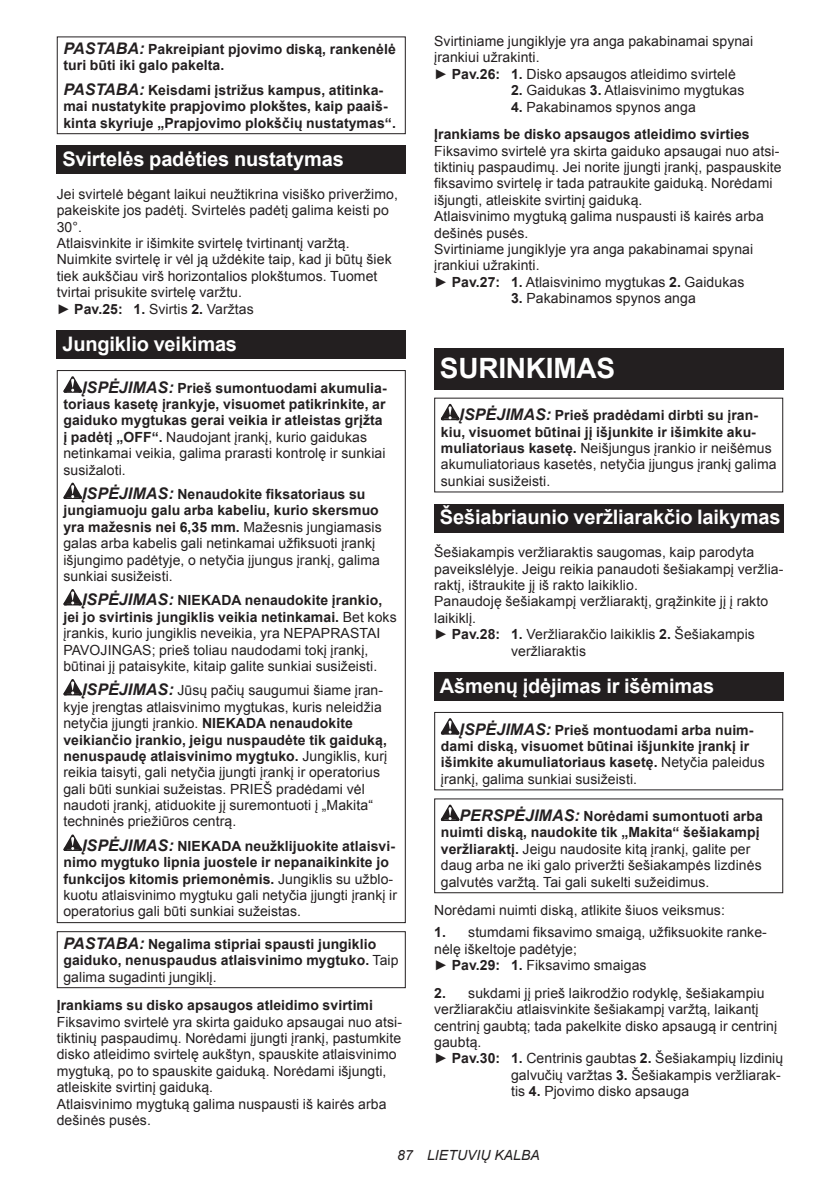
<style>
.page{position:relative;width:840px;height:1191px;background:#fff}
.page>*{position:absolute;margin:0;border:0;box-sizing:border-box;transform-origin:0 0}
.t1{font:700 28px "Arial";letter-spacing:-.01em;color:#fff}
.t2{font:700 20px "Arial";letter-spacing:-.01em;color:#fff}
.t3{font:14px/16.4px "Arial";letter-spacing:.005em;color:#231f20}
.t4{font:700 14px/16.4px "Arial";letter-spacing:.005em;color:#231f20}
.t5{font:italic 14px "Arial";letter-spacing:.005em;color:#231f20}
.s1{font-style:italic;font-size:16px}
.s2{font-weight:700}
.s3{font-weight:400}
.s4{font-weight:700;font-style:italic;font-size:16px}
</style>
<div class="page">
<div style="left:57px;top:36px;width:348px;height:98px;border:1px solid #231f20"></div>
<div style="left:57px;top:145px;width:348px;height:29px;background:#231f20"></div>
<div style="left:57px;top:331px;width:348px;height:28px;background:#231f20"></div>
<svg style="left:63px;top:376px;width:19px;height:17px"></svg>
<svg style="left:63px;top:482px;width:19px;height:17px"></svg>
<svg style="left:63px;top:589px;width:19px;height:16px"></svg>
<svg style="left:63px;top:679px;width:19px;height:16px"></svg>
<svg style="left:63px;top:834px;width:19px;height:17px"></svg>
<div style="left:57px;top:931px;width:348px;height:57px;border:1px solid #231f20"></div>
<div style="left:434px;top:348px;width:348px;height:41px;background:#231f20"></div>
<svg style="left:440px;top:404px;width:19px;height:16px"></svg>
<div style="left:434px;top:504px;width:348px;height:28px;background:#231f20"></div>
<div style="left:434px;top:672px;width:348px;height:29px;background:#231f20"></div>
<svg style="left:440px;top:718px;width:19px;height:16px"></svg>
<div style="left:434px;top:712px;width:348px;height:78px;border:1px solid #231f20"></div>
<svg style="left:440px;top:804px;width:19px;height:17px"></svg>
<div style="left:434px;top:798px;width:348px;height:95px;border:1px solid #231f20"></div>
<p class="t4" style="left:63px;top:41px;width:334px"><span class="s1">PASTABA:</span> Pakreipiant pjovimo diską, rankenėlė turi būti iki galo pakelta.</p>
<p class="t4" style="left:63px;top:82px;width:334px"><span class="s1">PASTABA:</span> Keisdami įstrižus kampus, atitinka&shy;mai nustatykite prapjovimo plokštes, kaip paaiš&shy;kinta skyriuje „Prapjovimo plokščių nustatymas“.</p>
<h2 class="t2" style="left:62px;top:145px;width:283px">Svirtelės padėties nustatymas</h2>
<p class="t3" style="left:57px;top:186px;width:342px">Jei svirtelė bėgant laikui neužtikrina visiško priveržimo, pakeiskite jos padėtį. Svirtelės padėtį galima keisti po 30°.<br>Atlaisvinkite ir išimkite svirtelę tvirtinantį varžtą.<br>Nuimkite svirtelę ir vėl ją uždėkite taip, kad ji būtų šiek tiek aukščiau virš horizontalios plokštumos. Tuomet tvirtai prisukite svirtelę varžtu.<br>► <span class="s2">Pav.25: 1.</span> Svirtis <span class="s2">2.</span> Varžtas</p>
<h2 class="t2" style="left:62px;top:336px;width:176px">Jungiklio veikimas</h2>
<p class="t4" style="left:63px;top:380px;width:324px;text-indent:19px"><span class="s1">ĮSPĖJIMAS:</span> Prieš sumontuodami akumulia&shy;toriaus kasetę įrankyje, visuomet patikrinkite, ar gaiduko mygtukas gerai veikia ir atleistas grįžta į padėtį „OFF“. <span class="s3">Naudojant įrankį, kurio gaidukas netinkamai veikia, galima prarasti kontrolę ir sunkiai susižaloti.</span></p>
<p class="t3" style="left:63px;top:486px;width:319px;text-indent:19px"><span class="s4">ĮSPĖJIMAS:</span> <span class="s2">Nenaudokite fiksatoriaus su jungiamuoju galu arba kabeliu, kurio skersmuo yra mažesnis nei 6,35 mm.</span> Mažesnis jungiamasis galas arba kabelis gali netinkamai užfiksuoti įrankį išjungimo padėtyje, o netyčia įjungus įrankį, galima sunkiai susižeisti.</p>
<p class="t3" style="left:63px;top:593px;width:334px;text-indent:19px"><span class="s4">ĮSPĖJIMAS:</span> <span class="s2">NIEKADA nenaudokite įrankio, jei jo svirtinis jungiklis veikia netinkamai.</span> Bet koks įrankis, kurio jungiklis neveikia, yra NEPAPRASTAI PAVOJINGAS; prieš toliau naudodami tokį įrankį, būtinai jį pataisykite, kitaip galite sunkiai susižeisti.</p>
<p class="t3" style="left:63px;top:682px;width:325px;text-indent:19px"><span class="s4">ĮSPĖJIMAS:</span> Jūsų pačių saugumui šiame įran&shy;kyje įrengtas atlaisvinimo mygtukas, kuris neleidžia netyčia įjungti įrankio. <span class="s2">NIEKADA nenaudokite veikiančio įrankio, jeigu nuspaudėte tik gaiduką, nenuspaudę atlaisvinimo mygtuko.</span> Jungiklis, kurį reikia taisyti, gali netyčia įjungti įrankį ir operatorius gali būti sunkiai sužeistas. PRIEŠ pradėdami vėl naudoti įrankį, atiduokite jį suremontuoti į „Makita“ techninės priežiūros centrą.</p>
<p class="t3" style="left:63px;top:838px;width:335px;text-indent:19px"><span class="s4">ĮSPĖJIMAS:</span> <span class="s2">NIEKADA neužklijuokite atlaisvi&shy;nimo mygtuko lipnia juostele ir nepanaikinkite jo funkcijos kitomis priemonėmis.</span> Jungiklis su užblo&shy;kuotu atlaisvinimo mygtuku gali netyčia įjungti įrankį ir operatorius gali būti sunkiai sužeistas.</p>
<p class="t4" style="left:63px;top:936px;width:336px"><span class="s1">PASTABA:</span> Negalima stipriai spausti jungiklio gaiduko, nenuspaudus atlaisvinimo mygtuko. <span class="s3">Taip galima sugadinti jungiklį.</span></p>
<p class="t4" style="left:57px;top:997px;width:317px">Įrankiams su disko apsaugos atleidimo svirtimi</p>
<p class="t3" style="left:57px;top:1013px;width:346px">Fiksavimo svirtelė yra skirta gaiduko apsaugai nuo atsi&shy;tiktinių paspaudimų. Norėdami įjungti įrankį, pastumkite disko atleidimo svirtelę aukštyn, spauskite atlaisvinimo mygtuką, po to spauskite gaiduką. Norėdami išjungti, atleiskite svirtinį gaiduką.<br>Atlaisvinimo mygtuką galima nuspausti iš kairės arba dešinės pusės.</p>
<p class="t3" style="left:434px;top:33px;width:320px">Svirtiniame jungiklyje yra anga pakabinamai spynai įrankiui užrakinti.<br>► <span class="s2">Pav.26: 1.</span> Disko apsaugos atleidimo svirtelė</p>
<p class="t3" style="left:510px;top:83px;width:235px"><span class="s2">2.</span> Gaidukas <span class="s2">3.</span> Atlaisvinimo mygtukas</p>
<p class="t4" style="left:434px;top:94px;width:317px;line-height:27.8px;text-indent:77px">4. <span class="s3">Pakabinamos spynos anga<br></span>Įrankiams be disko apsaugos atleidimo svirties</p>
<p class="t3" style="left:434px;top:143px;width:349px">Fiksavimo svirtelė yra skirta gaiduko apsaugai nuo atsi&shy;tiktinių paspaudimų. Jei norite įjungti įrankį, paspauskite fiksavimo svirtelę ir tada patraukite gaiduką. Norėdami išjungti, atleiskite svirtinį gaiduką.<br>Atlaisvinimo mygtuką galima nuspausti iš kairės arba dešinės pusės.<br>Svirtiniame jungiklyje yra anga pakabinamai spynai įrankiui užrakinti.<br>► <span class="s2">Pav.27: 1.</span> Atlaisvinimo mygtukas <span class="s2">2.</span> Gaidukas</p>
<p class="t3" style="left:510px;top:290px;width:186px"><span class="s2">3.</span> Pakabinamos spynos anga</p>
<h1 class="t1" style="left:439px;top:357px;width:177px">SURINKIMAS</h1>
<p class="t3" style="left:440px;top:407px;width:337px;text-indent:19px"><span class="s4">ĮSPĖJIMAS:</span> <span class="s2">Prieš pradėdami dirbti su įran&shy;kiu, visuomet būtinai jį išjunkite ir išimkite aku&shy;muliatoriaus kasetę.</span> Neišjungus įrankio ir neišėmus akumuliatoriaus kasetės, netyčia įjungus įrankį galima sunkiai susižeisti.</p>
<h2 class="t2" style="left:439px;top:503px;width:342px">Šešiabriaunio veržliarakčio laikymas</h2>
<p class="t3" style="left:434px;top:544px;width:321px">Šešiakampis veržliaraktis saugomas, kaip parodyta</p>
<p class="t3" style="left:434px;top:560px;width:350px">paveikslėlyje. Jeigu reikia panaudoti šešiakampį veržlia-</p>
<p class="t3" style="left:434px;top:577px;width:205px">raktį, ištraukite jį iš rakto laikiklio.</p>
<p class="t3" style="left:434px;top:593px;width:335px">Panaudoję šešiakampį veržliaraktį, grąžinkite jį į rakto</p>
<p class="t3" style="left:434px;top:610px;width:43px">laikiklį.</p>
<p class="t3" style="left:434px;top:626px;width:322px">► <span class="s2">Pav.28: 1.</span> Veržliarakčio laikiklis <span class="s2">2.</span> Šešiakampis</p>
<p class="t3" style="left:510px;top:642px;width:76px">veržliaraktis</p>
<h2 class="t2" style="left:439px;top:672px;width:276px">Ašmenų įdėjimas ir išėmimas</h2>
<p class="t4" style="left:440px;top:722px;width:325px;text-indent:19px"><span class="s1">ĮSPĖJIMAS:</span> Prieš montuodami arba nuim&shy;dami diską, visuomet būtinai išjunkite įrankį ir išimkite akumuliatoriaus kasetę. <span class="s3">Netyčia paleidus įrankį, galima sunkiai susižeisti.</span></p>
<p class="t3" style="left:440px;top:808px;width:323px;text-indent:19px"><span class="s4">PERSPĖJIMAS:</span> <span class="s2">Norėdami sumontuoti arba nuimti diską, naudokite tik „Makita“ šešiakampį veržliaraktį.</span> Jeigu naudosite kitą įrankį, galite per daug arba ne iki galo priveržti šešiakampės lizdinės galvutės varžtą. Tai gali sukelti sužeidimus.</p>
<p class="t3" style="left:434px;top:902px;width:292px">Norėdami nuimti diską, atlikite šiuos veiksmus:</p>
<p class="t3" style="left:434px;top:924px;width:334px"><span class="s2">1.</span> stumdami fiksavimo smaigą, užfiksuokite ranke&shy;nėlę iškeltoje padėtyje;<br>► <span class="s2">Pav.29: 1.</span> Fiksavimo smaigas</p>
<p class="t3" style="left:434px;top:985px;width:332px"><span class="s2">2.</span> sukdami jį prieš laikrodžio rodyklę, šešiakampiu</p>
<p class="t3" style="left:434px;top:1001px;width:326px">veržliarakčiu atlaisvinkite šešiakampį varžtą, laikantį</p>
<p class="t3" style="left:434px;top:1017px;width:344px">centrinį gaubtą; tada pakelkite disko apsaugą ir centrinį</p>
<p class="t3" style="left:434px;top:1034px;width:49px">gaubtą.</p>
<p class="t3" style="left:434px;top:1050px;width:350px">► <span class="s2">Pav.30: 1.</span> Centrinis gaubtas <span class="s2">2.</span> Šešiakampių lizdinių</p>
<p class="t3" style="left:510px;top:1066px;width:271px">galvučių varžtas <span class="s2">3.</span> Šešiakampis veržliarak-</p>
<p class="t3" style="left:511px;top:1084px;width:180px">tis <span class="s2">4.</span> Pjovimo disko apsauga</p>
<p class="t5" style="left:397px;top:1147px;width:144px">87 LIETUVIŲ KALBA</p>
</div>
